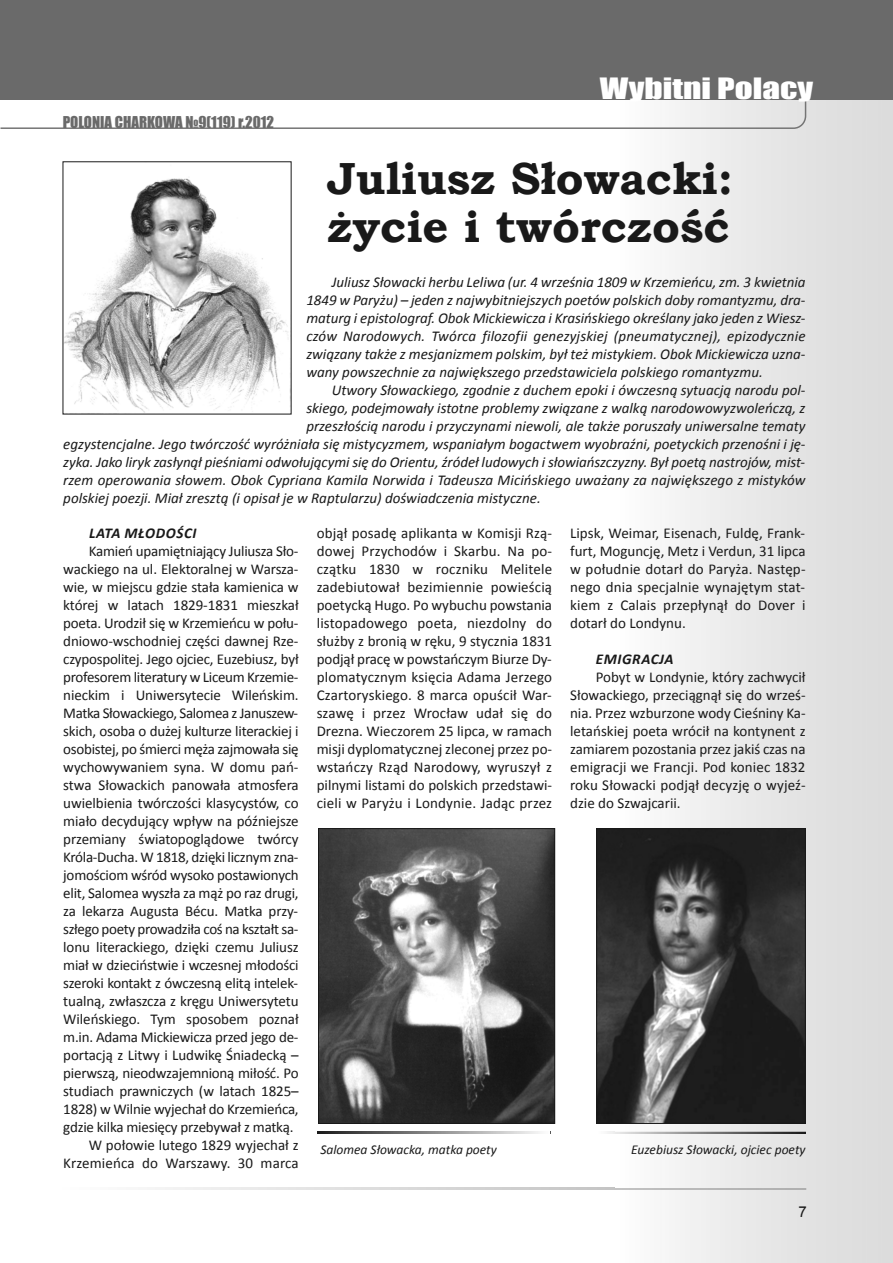
<style>
.page{position:relative;width:893px;height:1263px;background:#fff}
.page>*{position:absolute;margin:0;border:0;box-sizing:border-box;transform-origin:0 0}
.t1{font:700 45px/48px "Bookman Old Style";color:#191919}
.t2{font:27px "Impact";color:#fff;scale:1.3 1}
.t3{font:15px/18px "Calibri";letter-spacing:-.015em;color:#191919;text-align:justify}
.t4{font:italic 15px/18px "Calibri";color:#191919;text-align:justify}
.t5{font:15px "Impact";color:#6a6a6a}
.t6{font:15px "Calibri";letter-spacing:.01em;color:#191919}
.t7{font:italic 700 15px "Calibri";letter-spacing:.04em;color:#191919}
.t8{font:15px "Arial";color:#191919}
.t9{font:italic 13.5px "Calibri";color:#191919}
</style>
<div class="page">
<img style="left:615px;top:100px;width:278px;height:1163px">
<svg style="left:0;top:100px;width:807px;height:30px"></svg>
<div style="left:0;top:1px;width:893px;height:99px;background:#6a6a6a"></div>
<img style="left:155px;top:1188px;width:651px;height:1px">
<img style="left:318px;top:1131px;width:222px;height:3px">
<img style="left:607px;top:1131px;width:198px;height:3px">
<img style="left:65px;top:178px;width:223px;height:234px">
<img style="left:320px;top:830px;width:233px;height:292px">
<div style="left:318px;top:828px;width:237px;height:296px;border:1px solid #191919"></div>
<img style="left:598px;top:830px;width:206px;height:292px">
<div style="left:596px;top:828px;width:210px;height:296px;border:1px solid #191919"></div>
<p class="t5" style="left:63px;top:113px;width:213px">POLONIA CHARKOWA №9(119) r.2012</p>
<h2 class="t2" style="left:600px;top:71px;width:166px">Wybitni Polacy</h2>
<h1 class="t1" style="left:327px;top:154px;width:407px">Juliusz Słowacki: życie i twórczość</h1>
<p class="t4" style="left:306px;top:274px;width:501px;text-indent:26px">Juliusz Słowacki herbu Leliwa (ur. 4 września 1809 w Krzemieńcu, zm. 3 kwietnia 1849 w Paryżu) – jeden z najwybitniejszych poetów polskich doby romantyzmu, dra&shy;maturg i epistolograf. Obok Mickiewicza i Krasińskiego określany jako jeden z Wiesz&shy;czów Narodowych. Twórca filozofii genezyjskiej (pneumatycznej), epizodycznie związany także z mesjanizmem polskim, był też mistykiem. Obok Mickiewicza uzna&shy;wany powszechnie za największego przedstawiciela polskiego romantyzmu.</p>
<p class="t4" style="left:332px;top:382px;width:475px">Utwory Słowackiego, zgodnie z duchem epoki i ówczesną sytuacją narodu pol-</p>
<p class="t4" style="left:306px;top:400px;width:501px">skiego, podejmowały istotne problemy związane z walką narodowowyzwoleńczą, z</p>
<p class="t4" style="left:306px;top:418px;width:501px">przeszłością narodu i przyczynami niewoli, ale także poruszały uniwersalne tematy</p>
<p class="t4" style="left:63px;top:436px;width:744px">egzystencjalne. Jego twórczość wyróżniała się mistycyzmem, wspaniałym bogactwem wyobraźni, poetyckich przenośni i ję-</p>
<p class="t4" style="left:63px;top:454px;width:743px">zyka. Jako liryk zasłynął pieśniami odwołującymi się do Orientu, źródeł ludowych i słowiańszczyzny. Był poetą nastrojów, mist-</p>
<p class="t4" style="left:63px;top:472px;width:744px">rzem operowania słowem. Obok Cypriana Kamila Norwida i Tadeusza Micińskiego uważany za największego z mistyków</p>
<p class="t4" style="left:63px;top:490px;width:479px">polskiej poezji. Miał zresztą (i opisał je w Raptularzu) doświadczenia mistyczne.</p>
<p class="t7" style="left:89px;top:527px;width:109px">LATA MŁODOŚCI</p>
<p class="t3" style="left:89px;top:543px;width:211px">Kamień upamiętniający Juliusza Sło-</p>
<p class="t3" style="left:63px;top:561px;width:237px">wackiego na ul. Elektoralnej w Warsza-</p>
<p class="t3" style="left:63px;top:579px;width:237px">wie, w miejscu gdzie stała kamienica w</p>
<p class="t3" style="left:63px;top:597px;width:237px">której w latach 1829-1831 mieszkał</p>
<p class="t3" style="left:63px;top:615px;width:237px">poeta. Urodził się w Krzemieńcu w połu-</p>
<p class="t3" style="left:63px;top:633px;width:237px">dniowo-wschodniej części dawnej Rze-</p>
<p class="t3" style="left:63px;top:651px;width:237px">czypospolitej. Jego ojciec, Euzebiusz, był</p>
<p class="t3" style="left:63px;top:669px;width:237px">profesorem literatury w Liceum Krzemie-</p>
<p class="t3" style="left:63px;top:687px;width:237px">nieckim i Uniwersytecie Wileńskim.</p>
<p class="t3" style="left:63px;top:705px;width:236px">Matka Słowackiego, Salomea z Januszew-</p>
<p class="t3" style="left:63px;top:723px;width:237px">skich, osoba o dużej kulturze literackiej i</p>
<p class="t3" style="left:63px;top:741px;width:237px">osobistej, po śmierci męża zajmowała się</p>
<p class="t3" style="left:63px;top:759px;width:237px">wychowywaniem syna. W domu pań-</p>
<p class="t3" style="left:63px;top:777px;width:237px">stwa Słowackich panowała atmosfera</p>
<p class="t3" style="left:63px;top:795px;width:237px">uwielbienia twórczości klasycystów, co</p>
<p class="t3" style="left:63px;top:813px;width:237px">miało decydujący wpływ na późniejsze</p>
<p class="t3" style="left:63px;top:831px;width:237px">przemiany światopoglądowe twórcy</p>
<p class="t3" style="left:63px;top:849px;width:237px">Króla-Ducha. W 1818, dzięki licznym zna-</p>
<p class="t3" style="left:63px;top:867px;width:237px">jomościom wśród wysoko postawionych</p>
<p class="t3" style="left:63px;top:885px;width:237px">elit, Salomea wyszła za mąż po raz drugi,</p>
<p class="t3" style="left:63px;top:903px;width:236px">za lekarza Augusta Bécu. Matka przy-</p>
<p class="t3" style="left:63px;top:921px;width:237px">szłego poety prowadziła coś na kształt sa-</p>
<p class="t3" style="left:63px;top:939px;width:237px">lonu literackiego, dzięki czemu Juliusz</p>
<p class="t3" style="left:63px;top:957px;width:237px">miał w dzieciństwie i wczesnej młodości</p>
<p class="t3" style="left:63px;top:975px;width:236px">szeroki kontakt z ówczesną elitą intelek-</p>
<p class="t3" style="left:63px;top:993px;width:237px">tualną, zwłaszcza z kręgu Uniwersytetu</p>
<p class="t3" style="left:63px;top:1011px;width:237px">Wileńskiego. Tym sposobem poznał</p>
<p class="t3" style="left:63px;top:1029px;width:237px">m.in. Adama Mickiewicza przed jego de-</p>
<p class="t3" style="left:63px;top:1047px;width:237px">portacją z Litwy i Ludwikę Śniadecką –</p>
<p class="t3" style="left:63px;top:1065px;width:237px">pierwszą, nieodwzajemnioną miłość. Po</p>
<p class="t3" style="left:63px;top:1083px;width:237px">studiach prawniczych (w latach 1825–</p>
<p class="t3" style="left:63px;top:1101px;width:237px">1828) w Wilnie wyjechał do Krzemieńca,</p>
<p class="t3" style="left:63px;top:1119px;width:232px">gdzie kilka miesięcy przebywał z matką.</p>
<p class="t3" style="left:89px;top:1137px;width:211px">W połowie lutego 1829 wyjechał z</p>
<p class="t6" style="left:63px;top:1157px;width:237px">Krzemieńca do Warszawy. 30 marca</p>
<p class="t3" style="left:317px;top:525px;width:237px">objął posadę aplikanta w Komisji Rzą&shy;dowej Przychodów i Skarbu. Na po&shy;czątku 1830 w roczniku Melitele zadebiutował bezimiennie powieścią poetycką Hugo. Po wybuchu powstania listopadowego poeta, niezdolny do służby z bronią w ręku, 9 stycznia 1831 podjął pracę w powstańczym Biurze Dy&shy;plomatycznym księcia Adama Jerzego Czartoryskiego. 8 marca opuścił War&shy;szawę i przez Wrocław udał się do Drezna. Wieczorem 25 lipca, w ramach misji dyplomatycznej zleconej przez po&shy;wstańczy Rząd Narodowy, wyruszył z pilnymi listami do polskich przedstawi&shy;cieli w Paryżu i Londynie. Jadąc przez</p>
<p class="t3" style="left:570px;top:525px;width:237px">Lipsk, Weimar, Eisenach, Fuldę, Frank&shy;furt, Moguncję, Metz i Verdun, 31 lipca w południe dotarł do Paryża. Następ&shy;nego dnia specjalnie wynajętym stat&shy;kiem z Calais przepłynął do Dover i dotarł do Londynu.</p>
<p class="t7" style="left:596px;top:653px;width:79px">EMIGRACJA</p>
<p class="t3" style="left:570px;top:669px;width:237px;text-indent:26px">Pobyt w Londynie, który zachwycił Słowackiego, przeciągnął się do wrześ&shy;nia. Przez wzburzone wody Cieśniny Ka&shy;letańskiej poeta wrócił na kontynent z zamiarem pozostania przez jakiś czas na emigracji we Francji. Pod koniec 1832 roku Słowacki podjął decyzję o wyjeź&shy;dzie do Szwajcarii.</p>
<p class="t9" style="left:320px;top:1144px;width:178px">Salomea Słowacka, matka poety</p>
<p class="t9" style="left:631px;top:1144px;width:176px">Euzebiusz Słowacki, ojciec poety</p>
<p class="t8" style="left:798px;top:1203px;width:10px">7</p>
</div>
